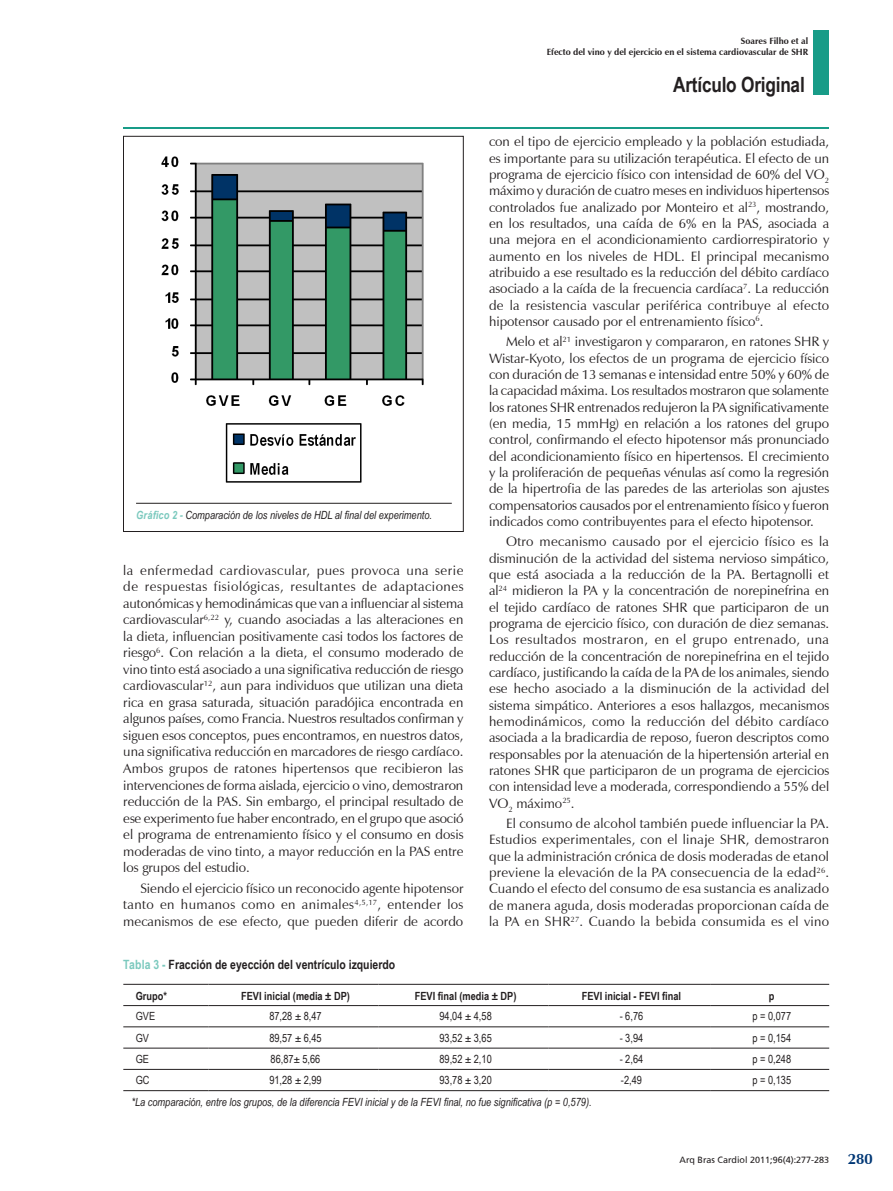
<style>
.page{position:relative;width:893px;height:1191px;background:#fff}
.page>*{position:absolute;margin:0;border:0;box-sizing:border-box;transform-origin:0 0}
.t1{font:700 21px "Arial Narrow";letter-spacing:-.01em;color:#231f20}
.t2{font:700 15px "Zapf Humanist 601 BT";color:#013775}
.Texto{font:13.5px/16.4px "Zapf Humanist 601 BT";color:#231f20;text-align:justify}
._00_TÍTULO{font:700 12.75px "Arial Narrow";color:#231f20}
._02_TABELA{font:11.25px "Arial Narrow";color:#231f20}
._03_TABELA_ref{font:italic 11.25px "Arial Narrow";color:#231f20}
._02_TABELA-2{font:700 11.25px "Arial Narrow";color:#231f20}
._04_FIGURA_ref{font:italic 11.25px "Arial Narrow";color:#231f20}
.t3{font:700 9px "Zapf Humanist 601 BT";color:#231f20}
.t4{font:9px "Frutiger";color:#231f20}
.s1{font-weight:700;color:#7bc9be}
.s2{color:#7bc9be}
</style>
<div class="page">
<hr style="left:123px;top:127px;width:706px;height:1px;background:#189c88">
<div style="left:813px;top:30px;width:16px;height:64px;background:#189c88"></div>
<svg style="left:123px;top:1006px;width:706px;height:63px"></svg>
<hr style="left:123px;top:984px;width:85px;height:1px;background:#231f20">
<hr style="left:208px;top:984px;width:170px;height:1px;background:#231f20">
<hr style="left:378px;top:984px;width:171px;height:1px;background:#231f20">
<hr style="left:549px;top:984px;width:161px;height:1px;background:#231f20">
<hr style="left:710px;top:984px;width:119px;height:1px;background:#231f20">
<hr style="left:123px;top:1005px;width:85px;height:1px;background:#231f20">
<hr style="left:208px;top:1005px;width:170px;height:1px;background:#231f20">
<hr style="left:378px;top:1005px;width:171px;height:1px;background:#231f20">
<hr style="left:549px;top:1005px;width:161px;height:1px;background:#231f20">
<hr style="left:710px;top:1005px;width:119px;height:1px;background:#231f20">
<hr style="left:123px;top:1090px;width:85px;height:1px;background:#231f20">
<hr style="left:208px;top:1090px;width:170px;height:1px;background:#231f20">
<hr style="left:378px;top:1090px;width:171px;height:1px;background:#231f20">
<hr style="left:549px;top:1090px;width:161px;height:1px;background:#231f20">
<hr style="left:710px;top:1090px;width:119px;height:1px;background:#231f20">
<hr style="left:123px;top:1026px;width:85px;height:1px;background:#231f20">
<hr style="left:208px;top:1026px;width:170px;height:1px;background:#231f20">
<hr style="left:378px;top:1026px;width:171px;height:1px;background:#231f20">
<hr style="left:549px;top:1026px;width:161px;height:1px;background:#231f20">
<hr style="left:710px;top:1026px;width:119px;height:1px;background:#231f20">
<hr style="left:123px;top:1047px;width:85px;height:1px;background:#231f20">
<hr style="left:208px;top:1047px;width:170px;height:1px;background:#231f20">
<hr style="left:378px;top:1047px;width:171px;height:1px;background:#231f20">
<hr style="left:549px;top:1047px;width:161px;height:1px;background:#231f20">
<hr style="left:710px;top:1047px;width:119px;height:1px;background:#231f20">
<hr style="left:123px;top:1069px;width:85px;height:1px;background:#231f20">
<hr style="left:208px;top:1069px;width:170px;height:1px;background:#231f20">
<hr style="left:378px;top:1069px;width:171px;height:1px;background:#231f20">
<hr style="left:549px;top:1069px;width:161px;height:1px;background:#231f20">
<hr style="left:710px;top:1069px;width:119px;height:1px;background:#231f20">
<div style="left:123px;top:136px;width:340px;height:395px;border:1px solid #231f20"></div>
<hr style="left:136px;top:503px;width:316px;height:1px;background:#231f20">
<img style="left:161px;top:156px;width:263px;height:250px">
<img style="left:225px;top:423px;width:137px;height:60px">
<p class="t3" style="left:741px;top:36px;width:69px">Soares Filho et al</p>
<p class="t3" style="left:547px;top:47px;width:263px">Efecto del vino y del ejercicio en el sistema cardiovascular de SHR</p>
<p class="_04_FIGURA_ref" style="left:136px;top:507px;width:298px"><span class="s1">Gráfico 2 -</span> Comparación de los niveles de HDL al final del experimento.</p>
<p class="Texto" style="left:123px;top:562px;width:342px">la enfermedad cardiovascular, pues provoca una serie de respuestas fisiológicas, resultantes de adaptaciones autonómicas y hemodinámicas que van a influenciar al sistema cardiovascular<sup>6,22</sup> y, cuando asociadas a las alteraciones en la dieta, influencian positivamente casi todos los factores de riesgo<sup>6</sup>. Con relación a la dieta, el consumo moderado de vino tinto está asociado a una significativa reducción de riesgo cardiovascular<sup>12</sup>, aun para individuos que utilizan una dieta rica en grasa saturada, situación paradójica encontrada en algunos países, como Francia. Nuestros resultados confirman y siguen esos conceptos, pues encontramos, en nuestros datos, una significativa reducción en marcadores de riesgo cardíaco.<br>Ambos grupos de ratones hipertensos que recibieron las intervenciones de forma aislada, ejercicio o vino, demostraron reducción de la PAS. Sin embargo, el principal resultado de ese experimento fue haber encontrado, en el grupo que asoció el programa de entrenamiento físico y el consumo en dosis moderadas de vino tinto, a mayor reducción en la PAS entre los grupos del estudio.</p>
<p class="Texto" style="left:123px;top:880px;width:342px;text-indent:17px">Siendo el ejercicio físico un reconocido agente hipotensor tanto en humanos como en animales<sup>4,5,17</sup>, entender los mecanismos de ese efecto, que pueden diferir de acordo</p>
<h1 class="t1" style="left:673px;top:69px;width:133px">Artículo Original</h1>
<p class="Texto" style="left:489px;top:134px;width:342px">con el tipo de ejercicio empleado y la población estudiada, es importante para su utilización terapéutica. El efecto de un programa de ejercicio físico con intensidad de 60% del VO<sub>2 </sub>máximo y duración de cuatro meses en individuos hipertensos controlados fue analizado por Monteiro et al<sup>23</sup>, mostrando, en los resultados, una caída de 6% en la PAS, asociada a una mejora en el acondicionamiento cardiorrespiratorio y aumento en los niveles de HDL. El principal mecanismo atribuido a ese resultado es la reducción del débito cardíaco asociado a la caída de la frecuencia cardíaca<sup>7</sup>. La reducción de la resistencia vascular periférica contribuye al efecto hipotensor causado por el entrenamiento físico<sup>6</sup>.</p>
<p class="Texto" style="left:489px;top:333px;width:342px;text-indent:17px">Melo et al<sup>21</sup> investigaron y compararon, en ratones SHR y Wistar-Kyoto, los efectos de un programa de ejercicio físico con duración de 13 semanas e intensidad entre 50% y 60% de la capacidad máxima. Los resultados mostraron que solamente los ratones SHR entrenados redujeron la PA significativamente (en media, 15 mmHg) en relación a los ratones del grupo control, confirmando el efecto hipotensor más pronunciado del acondicionamiento físico en hipertensos. El crecimiento y la proliferación de pequeñas vénulas así como la regresión de la hipertrofia de las paredes de las arteriolas son ajustes compensatorios causados por el entrenamiento físico y fueron indicados como contribuyentes para el efecto hipotensor.</p>
<p class="Texto" style="left:489px;top:533px;width:342px;text-indent:17px">Otro mecanismo causado por el ejercicio físico es la disminución de la actividad del sistema nervioso simpático, que está asociada a la reducción de la PA. Bertagnolli et al<sup>24</sup> midieron la PA y la concentración de norepinefrina en el tejido cardíaco de ratones SHR que participaron de un programa de ejercicio físico, con duración de diez semanas.<br>Los resultados mostraron, en el grupo entrenado, una reducción de la concentración de norepinefrina en el tejido cardíaco, justificando la caída de la PA de los animales, siendo ese hecho asociado a la disminución de la actividad del sistema simpático. Anteriores a esos hallazgos, mecanismos hemodinámicos, como la reducción del débito cardíaco asociada a la bradicardia de reposo, fueron descriptos como responsables por la atenuación de la hipertensión arterial en ratones SHR que participaron de un programa de ejercicios con intensidad leve a moderada, correspondiendo a 55% del VO<sub>2</sub> máximo<sup>25</sup>.</p>
<p class="Texto" style="left:489px;top:815px;width:342px;text-indent:17px">El consumo de alcohol también puede influenciar la PA.<br>Estudios experimentales, con el linaje SHR, demostraron que la administración crónica de dosis moderadas de etanol previene la elevación de la PA consecuencia de la edad<sup>26</sup>.<br>Cuando el efecto del consumo de esa sustancia es analizado de manera aguda, dosis moderadas proporcionan caída de la PA en SHR<sup>27</sup>. Cuando la bebida consumida es el vino</p>
<p class="_00_TÍTULO" style="left:123px;top:955px;width:273px"><span class="s2">Tabla 3 -</span> Fracción de eyección del ventrículo izquierdo</p>
<p class="_02_TABELA-2" style="left:136px;top:987px;width:33px">Grupo*</p>
<p class="_02_TABELA-2" style="left:241px;top:987px;width:110px">FEVI inicial (media ± DP)</p>
<p class="_02_TABELA-2" style="left:415px;top:987px;width:103px">FEVI final (media ± DP)</p>
<p class="_02_TABELA-2" style="left:582px;top:987px;width:101px">FEVI inicial - FEVI final</p>
<p class="_02_TABELA-2" style="left:769px;top:987px;width:7px">p</p>
<p class="_02_TABELA" style="left:136px;top:1008px;width:21px">GVE</p>
<p class="_02_TABELA" style="left:269px;top:1008px;width:54px">87,28 ± 8,47</p>
<p class="_02_TABELA" style="left:439px;top:1008px;width:54px">94,04 ± 4,58</p>
<p class="_02_TABELA" style="left:620px;top:1008px;width:25px">- 6,76</p>
<p class="_02_TABELA" style="left:752px;top:1008px;width:40px">p = 0,077</p>
<p class="_02_TABELA" style="left:136px;top:1029px;width:15px">GV</p>
<p class="_02_TABELA" style="left:269px;top:1029px;width:54px">89,57 ± 6,45</p>
<p class="_02_TABELA" style="left:439px;top:1029px;width:54px">93,52 ± 3,65</p>
<p class="_02_TABELA" style="left:620px;top:1029px;width:25px">- 3,94</p>
<p class="_02_TABELA" style="left:752px;top:1029px;width:40px">p = 0,154</p>
<p class="_02_TABELA" style="left:136px;top:1050px;width:15px">GE</p>
<p class="_02_TABELA" style="left:271px;top:1050px;width:51px">86,87± 5,66</p>
<p class="_02_TABELA" style="left:439px;top:1050px;width:54px">89,52 ± 2,10</p>
<p class="_02_TABELA" style="left:620px;top:1050px;width:25px">- 2,64</p>
<p class="_02_TABELA" style="left:752px;top:1050px;width:40px">p = 0,248</p>
<p class="_02_TABELA" style="left:136px;top:1071px;width:15px">GC</p>
<p class="_02_TABELA" style="left:269px;top:1071px;width:54px">91,28 ± 2,99</p>
<p class="_02_TABELA" style="left:439px;top:1071px;width:54px">93,78 ± 3,20</p>
<p class="_02_TABELA" style="left:621px;top:1071px;width:23px">-2,49</p>
<p class="_02_TABELA" style="left:752px;top:1071px;width:40px">p = 0,135</p>
<p class="_03_TABELA_ref" style="left:131px;top:1093px;width:462px">*La comparación, entre los grupos, de la diferencia FEVI inicial y de la FEVI final, no fue significativa (p = 0,579).</p>
<p class="t4" style="left:680px;top:1154px;width:151px">Arq Bras Cardiol 2011;96(4):277-283</p>
<p class="t2" style="left:848px;top:1149px;width:26px">280</p>
</div>
